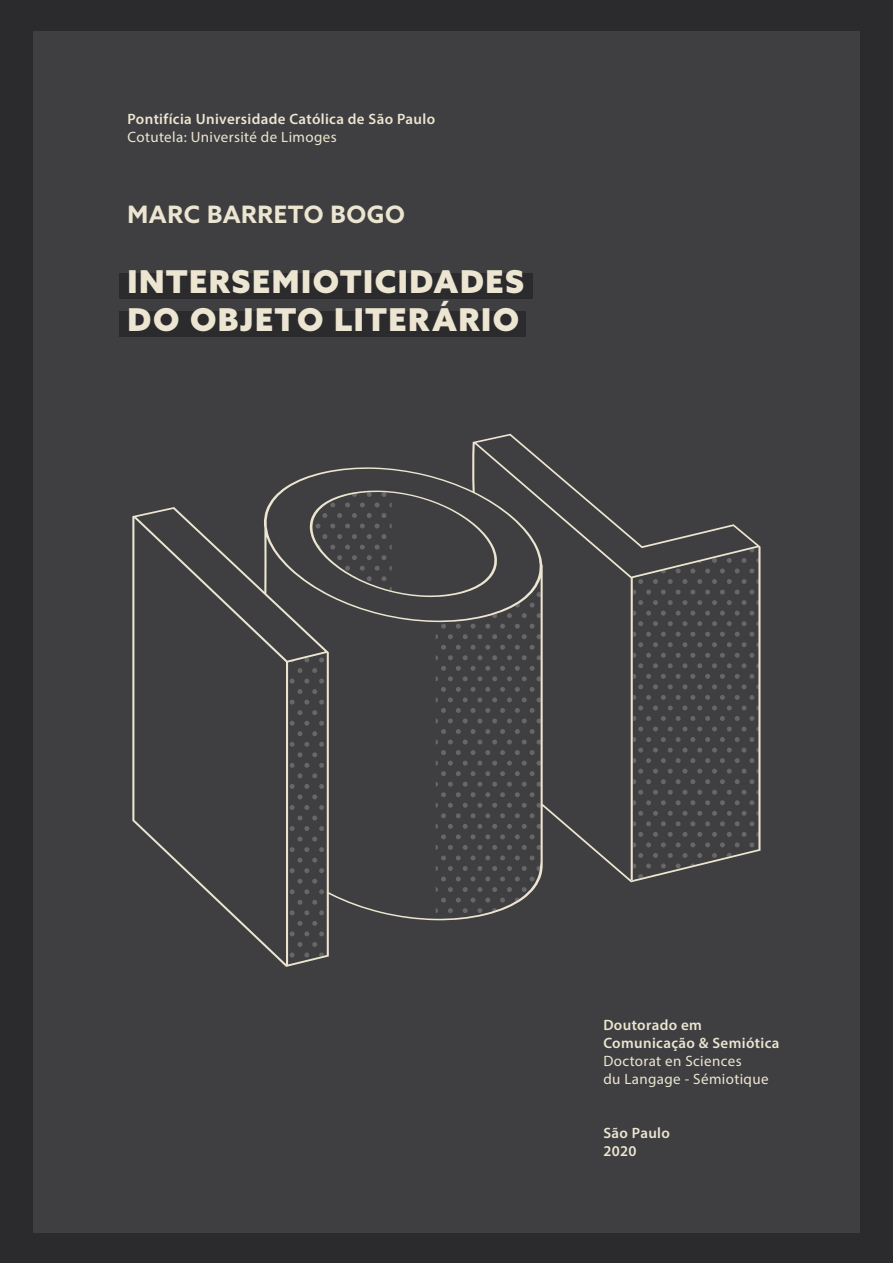
<style>
.page{position:relative;width:893px;height:1263px;background:#2b2a2d}
.page>*{position:absolute;margin:0;border:0;box-sizing:border-box;transform-origin:0 0}
.t1{font:900 31.5px/37.8px "Azo Sans";letter-spacing:.05em;color:#ece5d1}
.t2{font:700 24px "Azo Sans";letter-spacing:.025em;color:#ece5d1}
.t3{font:600 15px/18px "Myriad Pro";letter-spacing:.025em;color:#ece5d1}
.t4{font:15px/18px "Myriad Pro";letter-spacing:.025em;color:#ece5d1}
</style>
<div class="page">
<div style="left:33px;top:31px;width:827px;height:1201px;background:#3f3f41"></div>
<svg style="left:132px;top:434px;width:629px;height:533px"></svg>
<div style="left:120px;top:273px;width:413px;height:26px;background:#2b2a2d"></div>
<div style="left:120px;top:311px;width:406px;height:26px;background:#2b2a2d"></div>
<p class="t3" style="left:128px;top:109px;width:309px">Pontifícia Universidade Católica de São Paulo</p>
<p class="t4" style="left:128px;top:127px;width:211px">Cotutela: Université de Limoges</p>
<h2 class="t2" style="left:128px;top:198px;width:279px">MARC BARRETO BOGO</h2>
<h1 class="t1" style="left:128px;top:262px;width:398px">INTERSEMIOTICIDADES<br>DO OBJETO LITERÁRIO</h1>
<p class="t3" style="left:603px;top:1015px;width:178px">Doutorado em<br>Comunicação &amp; Semiótica</p>
<p class="t4" style="left:603px;top:1052px;width:167px">Doctorat en Sciences<br>du Langage - Sémiotique</p>
<p class="t3" style="left:603px;top:1123px;width:68px">São Paulo<br>2020</p>
</div>
